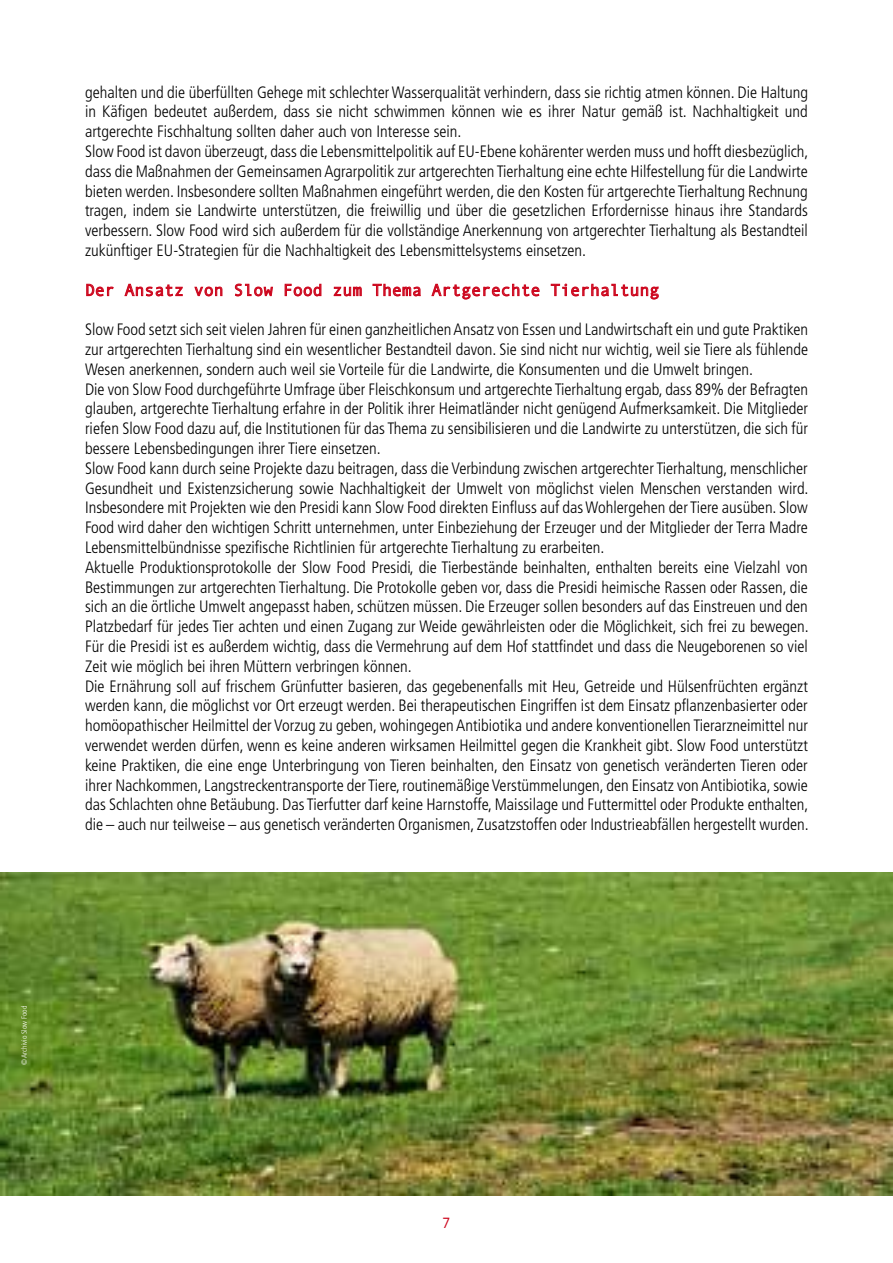
<style>
.page{position:relative;width:893px;height:1263px;background:#fff}
.page>*{position:absolute;margin:0;border:0;box-sizing:border-box;transform-origin:0 0}
.t1{font:300 condensed 16.5px/19.8px "Frutiger LT Pro";color:#000}
.t2{font:16.5px "Andale Mono";color:#cd071e}
.t3{font:15px "Andale Mono";color:#cd071e}
.t4{font:300 condensed 7.5px "Frutiger LT Pro";color:#fff}
</style>
<div class="page">
<svg style="left:86px;top:283px;width:28px;height:14px"></svg>
<svg style="left:124px;top:283px;width:59px;height:14px"></svg>
<svg style="left:194px;top:286px;width:29px;height:11px"></svg>
<svg style="left:234px;top:283px;width:39px;height:14px"></svg>
<svg style="left:284px;top:283px;width:38px;height:14px"></svg>
<svg style="left:333px;top:286px;width:29px;height:11px"></svg>
<svg style="left:372px;top:283px;width:49px;height:14px"></svg>
<svg style="left:431px;top:283px;width:109px;height:17px"></svg>
<svg style="left:550px;top:283px;width:109px;height:17px"></svg>
<img style="left:0;top:872px;width:893px;height:324px">
<p class="t1" style="left:85px;top:82px;width:725px">gehalten und die überfüllten Gehege mit schlechter Wasserqualität verhindern, dass sie richtig atmen können. Die Haltung in Käfigen bedeutet außerdem, dass sie nicht schwimmen können wie es ihrer Natur gemäß ist. Nachhaltigkeit und artgerechte Fischhaltung sollten daher auch von Interesse sein.<br>Slow Food ist davon überzeugt, dass die Lebensmittelpolitik auf EU-Ebene kohärenter werden muss und hofft diesbezüglich, dass die Maßnahmen der Gemeinsamen Agrarpolitik zur artgerechten Tierhaltung eine echte Hilfestellung für die Landwirte bieten werden. Insbesondere sollten Maßnahmen eingeführt werden, die den Kosten für artgerechte Tierhaltung Rechnung tragen, indem sie Landwirte unterstützen, die freiwillig und über die gesetzlichen Erfordernisse hinaus ihre Standards verbessern. Slow Food wird sich außerdem für die vollständige Anerkennung von artgerechter Tierhaltung als Bestandteil zukünftiger EU-Strategien für die Nachhaltigkeit des Lebensmittelsystems einsetzen.</p>
<p class="t2" style="left:85px;top:279px;width:576px">Der Ansatz von Slow Food zum Thema Artgerechte Tierhaltung</p>
<p class="t1" style="left:85px;top:320px;width:725px">Slow Food setzt sich seit vielen Jahren für einen ganzheitlichen Ansatz von Essen und Landwirtschaft ein und gute Praktiken zur artgerechten Tierhaltung sind ein wesentlicher Bestandteil davon. Sie sind nicht nur wichtig, weil sie Tiere als fühlende Wesen anerkennen, sondern auch weil sie Vorteile für die Landwirte, die Konsumenten und die Umwelt bringen.<br>Die von Slow Food durchgeführte Umfrage über Fleischkonsum und artgerechte Tierhaltung ergab, dass 89% der Befragten glauben, artgerechte Tierhaltung erfahre in der Politik ihrer Heimatländer nicht genügend Aufmerksamkeit. Die Mitglieder riefen Slow Food dazu auf, die Institutionen für das Thema zu sensibilisieren und die Landwirte zu unterstützen, die sich für bessere Lebensbedingungen ihrer Tiere einsetzen.<br>Slow Food kann durch seine Projekte dazu beitragen, dass die Verbindung zwischen artgerechter Tierhaltung, menschlicher Gesundheit und Existenzsicherung sowie Nachhaltigkeit der Umwelt von möglichst vielen Menschen verstanden wird.<br>Insbesondere mit Projekten wie den Presidi kann Slow Food direkten Einfluss auf das Wohlergehen der Tiere ausüben. Slow Food wird daher den wichtigen Schritt unternehmen, unter Einbeziehung der Erzeuger und der Mitglieder der Terra Madre Lebensmittelbündnisse spezifische Richtlinien für artgerechte Tierhaltung zu erarbeiten.<br>Aktuelle Produktionsprotokolle der Slow Food Presidi, die Tierbestände beinhalten, enthalten bereits eine Vielzahl von Bestimmungen zur artgerechten Tierhaltung. Die Protokolle geben vor, dass die Presidi heimische Rassen oder Rassen, die sich an die örtliche Umwelt angepasst haben, schützen müssen. Die Erzeuger sollen besonders auf das Einstreuen und den Platzbedarf für jedes Tier achten und einen Zugang zur Weide gewährleisten oder die Möglichkeit, sich frei zu bewegen.<br>Für die Presidi ist es außerdem wichtig, dass die Vermehrung auf dem Hof stattfindet und dass die Neugeborenen so viel Zeit wie möglich bei ihren Müttern verbringen können.<br>Die Ernährung soll auf frischem Grünfutter basieren, das gegebenenfalls mit Heu, Getreide und Hülsenfrüchten ergänzt werden kann, die möglichst vor Ort erzeugt werden. Bei therapeutischen Eingriffen ist dem Einsatz pflanzenbasierter oder homöopathischer Heilmittel der Vorzug zu geben, wohingegen Antibiotika und andere konventionellen Tierarzneimittel nur verwendet werden dürfen, wenn es keine anderen wirksamen Heilmittel gegen die Krankheit gibt. Slow Food unterstützt keine Praktiken, die eine enge Unterbringung von Tieren beinhalten, den Einsatz von genetisch veränderten Tieren oder ihrer Nachkommen, Langstreckentransporte der Tiere, routinemäßige Verstümmelungen, den Einsatz von Antibiotika, sowie das Schlachten ohne Betäubung. Das Tierfutter darf keine Harnstoffe, Maissilage und Futtermittel oder Produkte enthalten, die – auch nur teilweise – aus genetisch veränderten Organismen, Zusatzstoffen oder Industrieabfällen hergestellt wurden.</p>
<p class="t4" style="left:20px;top:1065px;width:61px;rotate:-90deg">© Archivio Slow Food</p>
<p class="t3" style="left:442px;top:1213px;width:10px">7</p>
</div>
